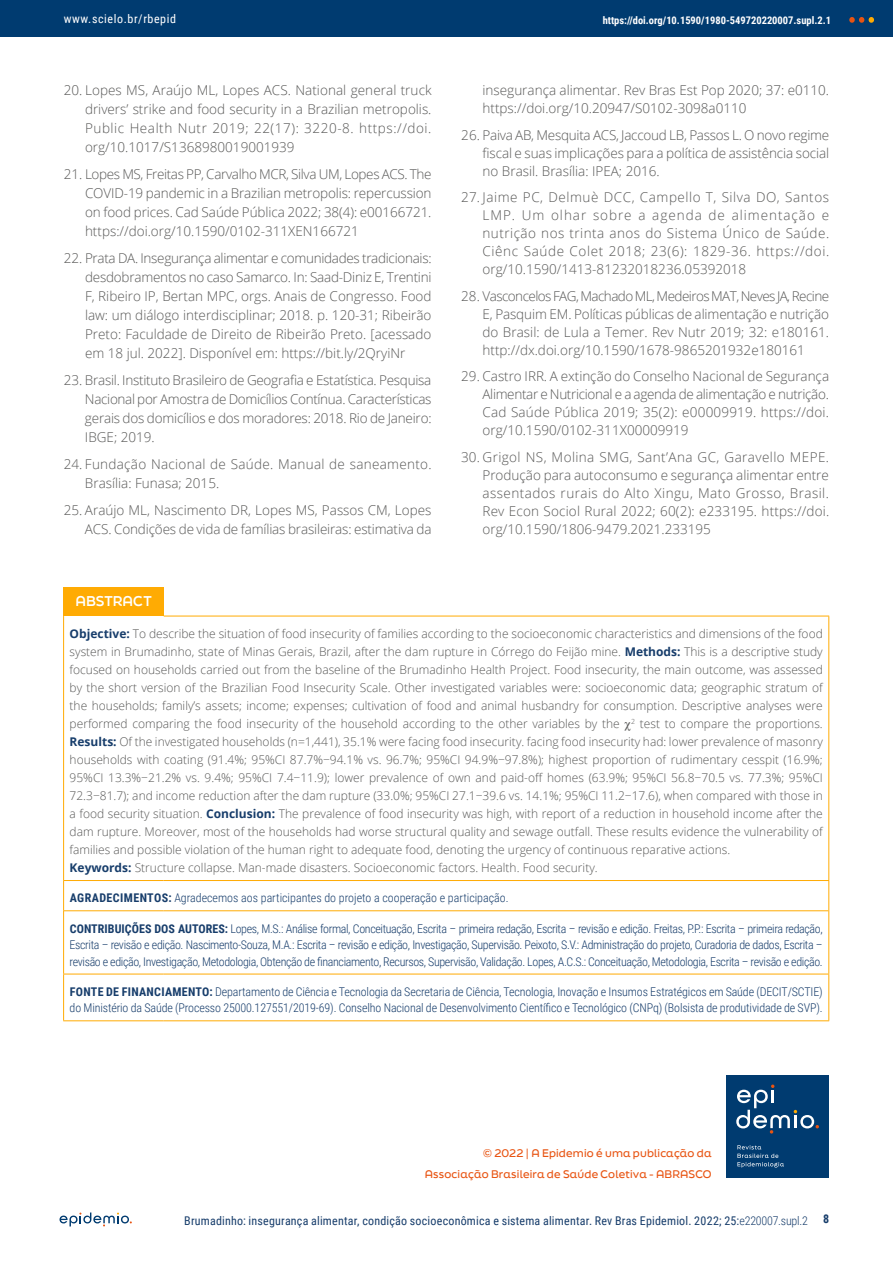
<style>
.page{position:relative;width:893px;height:1263px;background:#fff}
.page>*{position:absolute;margin:0;border:0;box-sizing:border-box;transform-origin:0 0}
.t1{font:300 13.5px/18px "Open Sans";color:#575756;text-align:justify}
.t2{font:300 13.5px/18.9px "Open Sans";letter-spacing:.02em;color:#575756}
.t3{font:700 13.5px "Final Six";color:#fff}
.t4{font:300 12px/18px "Open Sans";color:#575756}
.t5{font:300 12px/16.5px "Roboto Condensed";letter-spacing:-.01em;color:#173d6b;text-align:justify}
.t6{font:12px "Roboto Condensed";letter-spacing:.015em;color:#173d6b}
.t7{font:12px "Roboto Condensed";letter-spacing:.05em;color:#fff}
.t8{font:700 12px "Roboto Condensed";color:#173d6b}
.t9{font:500 10.5px/21px "Final Six";letter-spacing:.015em;color:#e85412;text-align:right}
.t10{font:700 10.5px "Roboto Condensed";color:#fff}
.s1{font-weight:700;color:#173d6b}
.s2{font-weight:700}
.s3{font-weight:300}
</style>
<div class="page">
<div style="left:0;top:0;width:893px;height:36px;background:#003b70"></div>
<svg style="left:849px;top:17px;width:25px;height:6px"></svg>
<svg style="left:60px;top:1212px;width:72px;height:14px"></svg>
<div style="left:726px;top:1075px;width:103px;height:103px;background:#003b70"></div>
<svg style="left:737px;top:1145px;width:47px;height:22px"></svg>
<svg style="left:736px;top:1084px;width:83px;height:49px"></svg>
<div style="left:64px;top:588px;width:100px;height:28px;background:#ffab03"></div>
<hr style="left:63px;top:616px;width:1px;height:264px;background:#ffab03">
<hr style="left:164px;top:616px;width:665px;height:1px;background:#ffab03">
<hr style="left:828px;top:616px;width:1px;height:264px;background:#ffab03">
<hr style="left:63px;top:881px;width:1px;height:30px;background:#ffab03">
<hr style="left:63px;top:911px;width:1px;height:63px;background:#ffab03">
<hr style="left:828px;top:881px;width:1px;height:30px;background:#ffab03">
<hr style="left:828px;top:911px;width:1px;height:63px;background:#ffab03">
<hr style="left:63px;top:880px;width:101px;height:1px;background:#ffab03">
<hr style="left:164px;top:880px;width:665px;height:1px;background:#ffab03">
<hr style="left:64px;top:910px;width:100px;height:1px;background:#ffab03">
<hr style="left:164px;top:910px;width:664px;height:1px;background:#ffab03">
<hr style="left:63px;top:974px;width:101px;height:1px;background:#ffab03">
<hr style="left:164px;top:974px;width:665px;height:1px;background:#ffab03">
<hr style="left:63px;top:974px;width:1px;height:46px;background:#ffab03">
<hr style="left:828px;top:974px;width:1px;height:46px;background:#ffab03">
<hr style="left:63px;top:1020px;width:101px;height:1px;background:#ffab03">
<hr style="left:164px;top:1020px;width:665px;height:1px;background:#ffab03">
<p class="t7" style="left:64px;top:10px;width:114px">www.scielo.br/rbepid</p>
<p class="t1" style="left:85px;top:81px;width:348px;line-height:18.9px;text-indent:-21px">20. Lopes MS, Araújo ML, Lopes ACS. National general truck drivers’ strike and food security in a Brazilian metropolis.<br>Public Health Nutr 2019; 22(17): 3220-8. https://doi. org/10.1017/S1368980019001939</p>
<p class="t1" style="left:85px;top:165px;width:348px;line-height:18.9px;text-indent:-21px">21. Lopes MS, Freitas PP, Carvalho MCR, Silva UM, Lopes ACS. The COVID-19 pandemic in a Brazilian metropolis: repercussion on food prices. Cad Saúde Pública 2022; 38(4): e00166721. https://doi.org/10.1590/0102-311XEN166721</p>
<p class="t1" style="left:85px;top:249px;width:348px;line-height:18.9px;text-indent:-21px">22. Prata DA. Insegurança alimentar e comunidades tradicionais: desdobramentos no caso Samarco. In: Saad-Diniz E, Trentini F, Ribeiro IP, Bertan MPC, orgs. Anais de Congresso. Food law: um diálogo interdisciplinar; 2018. p. 120-31; Ribeirão Preto: Faculdade de Direito de Ribeirão Preto. [acessado em 18 jul. 2022]. Disponível em: https://bit.ly/2QryiNr</p>
<p class="t1" style="left:85px;top:370px;width:348px;line-height:18.9px;text-indent:-21px">23. Brasil. Instituto Brasileiro de Geografia e Estatística. Pesquisa Nacional por Amostra de Domicílios Contínua. Características gerais dos domicílios e dos moradores: 2018. Rio de Janeiro:<br>IBGE; 2019.</p>
<p class="t2" style="left:85px;top:454px;width:348px;text-indent:-21px">24. Fundação Nacional de Saúde. Manual de saneamento.<br>Brasília: Funasa; 2015.</p>
<p class="t1" style="left:64px;top:500px;width:369px;line-height:18.9px;text-align:right">25. Araújo ML, Nascimento DR, Lopes MS, Passos CM, Lopes<br>ACS. Condições de vida de famílias brasileiras: estimativa da</p>
<p class="t10" style="left:603px;top:12px;width:230px">https://doi.org/10.1590/1980-549720220007.supl.2.1</p>
<p class="t1" style="left:483px;top:81px;width:348px">insegurança alimentar. Rev Bras Est Pop 2020; 37: e0110. https://doi.org/10.20947/S0102-3098a0110</p>
<p class="t1" style="left:483px;top:126px;width:348px;text-indent:-21px">26. Paiva AB, Mesquita ACS, Jaccoud LB, Passos L. O novo regime fiscal e suas implicações para a política de assistência social no Brasil. Brasília: IPEA; 2016.</p>
<p class="t1" style="left:483px;top:188px;width:348px;text-indent:-21px">27. Jaime PC, Delmuè DCC, Campello T, Silva DO, Santos LMP. Um olhar sobre a agenda de alimentação e nutrição nos trinta anos do Sistema Único de Saúde.<br>Ciênc Saúde Colet 2018; 23(6): 1829-36. https://doi. org/10.1590/1413-81232018236.05392018</p>
<p class="t1" style="left:482px;top:287px;width:348px;text-indent:-21px">28. Vasconcelos FAG, Machado ML, Medeiros MAT, Neves JA, Recine E, Pasquim EM. Políticas públicas de alimentação e nutrição do Brasil: de Lula a Temer. Rev Nutr 2019; 32: e180161. http://dx.doi.org/10.1590/1678-9865201932e180161</p>
<p class="t1" style="left:482px;top:367px;width:348px;text-indent:-21px">29. Castro IRR. A extinção do Conselho Nacional de Segurança Alimentar e Nutricional e a agenda de alimentação e nutrição.<br>Cad Saúde Pública 2019; 35(2): e00009919. https://doi. org/10.1590/0102-311X00009919</p>
<p class="t1" style="left:482px;top:448px;width:348px;text-indent:-21px">30. Grigol NS, Molina SMG, Sant’Ana GC, Garavello MEPE.<br>Produção para autoconsumo e segurança alimentar entre assentados rurais do Alto Xingu, Mato Grosso, Brasil.<br>Rev Econ Sociol Rural 2022; 60(2): e233195. https://doi. org/10.1590/1806-9479.2021.233195</p>
<p class="t3" style="left:76px;top:591px;width:78px">ABSTRACT</p>
<p class="t4" style="left:70px;top:624px;width:755px"><span class="s1">Objective:</span> To describe the situation of food insecurity of families according to the socioeconomic characteristics and dimensions of the food system in Brumadinho, state of Minas Gerais, Brazil, after the dam rupture in Córrego do Feijão mine. <span class="s1">Methods:</span> This is a descriptive study focused on households carried out from the baseline of the Brumadinho Health Project. Food insecurity, the main outcome, was assessed by the short version of the Brazilian Food Insecurity Scale. Other investigated variables were: socioeconomic data; geographic stratum of the households; family’s assets; income; expenses; cultivation of food and animal husbandry for consumption. Descriptive analyses were performed comparing the food insecurity of the household according to the other variables by the <sup>2</sup> test to compare the proportions.<br><span class="s1">Results:</span> Of the investigated households (n=1,441), 35.1% were facing food insecurity. facing food insecurity had: lower prevalence of masonry households with coating (91.4%; 95%CI 87.7%−94.1% vs. 96.7%; 95%CI 94.9%−97.8%); highest proportion of rudimentary cesspit (16.9%; 95%CI 13.3%−21.2% vs. 9.4%; 95%CI 7.4−11.9); lower prevalence of own and paid-off homes (63.9%; 95%CI 56.8−70.5 vs. 77.3%; 95%CI 72.3−81.7); and income reduction after the dam rupture (33.0%; 95%CI 27.1−39.6 vs. 14.1%; 95%CI 11.2−17.6), when compared with those in a food security situation. <span class="s1">Conclusion:</span> The prevalence of food insecurity was high, with report of a reduction in household income after the dam rupture. Moreover, most of the households had worse structural quality and sewage outfall. These results evidence the vulnerability of families and possible violation of the human right to adequate food, denoting the urgency of continuous reparative actions.<br><span class="s1">Keywords:</span> Structure collapse. Man-made disasters. Socioeconomic factors. Health. Food security.</p>
<p class="t5" style="left:70px;top:889px;width:440px"><span class="s2">AGRADECIMENTOS:</span> Agradecemos aos participantes do projeto a cooperação e participação.</p>
<p class="t5" style="left:70px;top:919px;width:755px"><span class="s2">CONTRIBUIÇÕES DOS AUTORES:</span> Lopes, M.S.: Análise formal, Conceituação, Escrita – primeira redação, Escrita – revisão e edição. Freitas, P.P.: Escrita – primeira redação, Escrita – revisão e edição. Nascimento-Souza, M.A.: Escrita – revisão e edição, Investigação, Supervisão. Peixoto, S.V.: Administração do projeto, Curadoria de dados, Escrita – revisão e edição, Investigação, Metodologia, Obtenção de financiamento, Recursos, Supervisão, Validação. Lopes, A.C.S.: Conceituação, Metodologia, Escrita – revisão e edição.</p>
<p class="t5" style="left:70px;top:983px;width:755px"><span class="s2">FONTE DE FINANCIAMENTO:</span> Departamento de Ciência e Tecnologia da Secretaria de Ciência, Tecnologia, Inovação e Insumos Estratégicos em Saúde (DECIT/SCTIE) do Ministério da Saúde (Processo 25000.127551/2019-69). Conselho Nacional de Desenvolvimento Científico e Tecnológico (CNPq) (Bolsista de produtividade de SVP).</p>
<p class="t9" style="left:425px;top:1142px;width:288px">© 2022 | A Epidemio é uma publicação da<br>Associação Brasileira de Saúde Coletiva - ABRASCO</p>
<p class="t6" style="left:184px;top:1212px;width:625px">Brumadinho: insegurança alimentar, condição socioeconômica e sistema alimentar. Rev Bras Epidemiol. 2022; 25:<span class="s3">e220007.supl.2</span></p>
<p class="t8" style="left:823px;top:1211px;width:8px">8</p>
</div>
